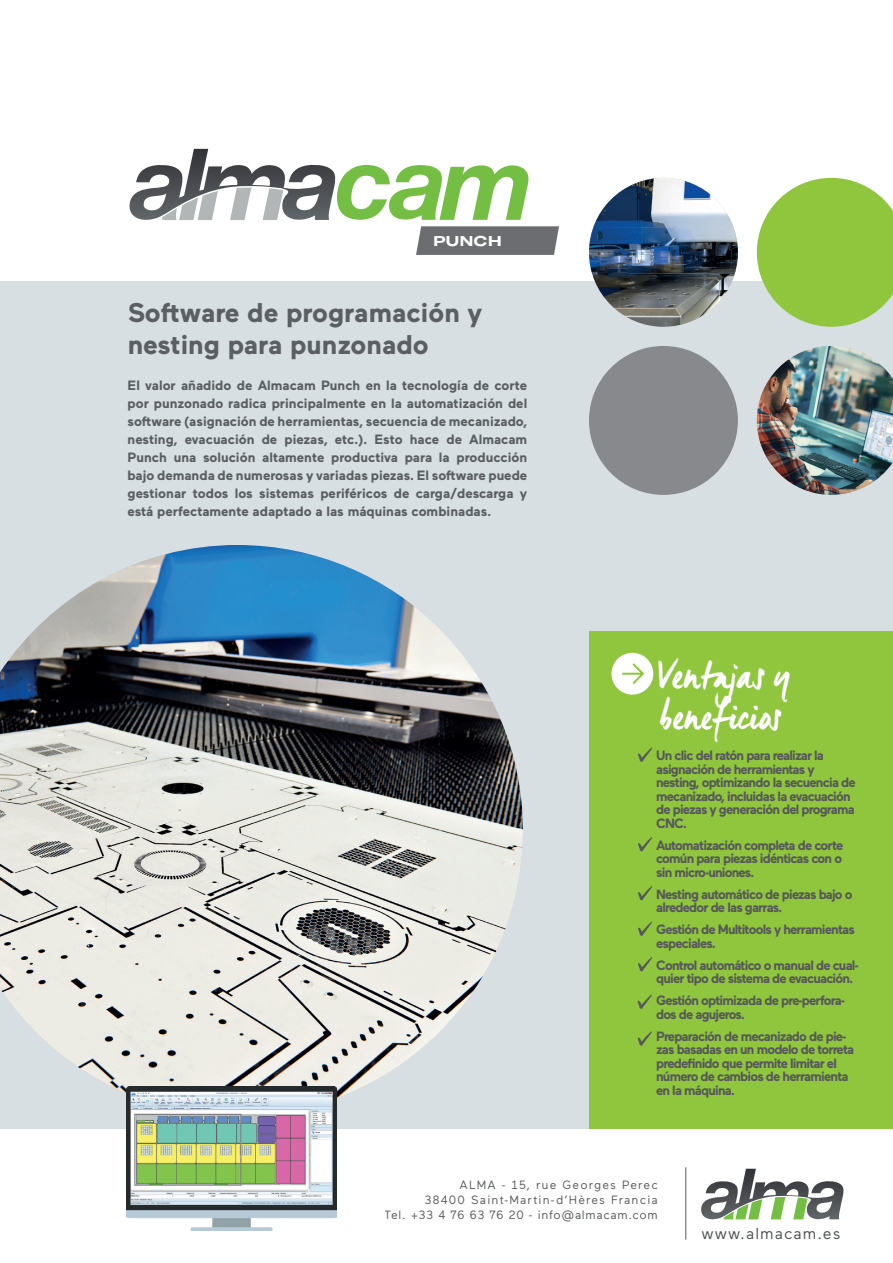
<style>
.page{position:relative;width:893px;height:1263px;background:#fff}
.page>*{position:absolute;margin:0;border:0;box-sizing:border-box;transform-origin:0 0}
.t1{font:40.5px/40.5px "Manus";letter-spacing:.01em;color:#fff}
.t2{font:700 27px/32.4px "Maax";color:#6c6d70}
.t3{font:15.75px "Maax";letter-spacing:.07em;color:#4e5051}
.t4{font:700 expanded 13.95px "GT America";letter-spacing:.02em;color:#fff}
.t5{font:700 13.5px/13.5px "Maax";letter-spacing:-.06em;color:#57585a}
.t6{font:700 13.5px/18px "Maax";color:#5a5e60;text-align:justify}
.t7{font:12px/15px "Maax";letter-spacing:.1em;color:#57585a;text-align:right}
</style>
<div class="page">
<div style="left:0;top:282px;width:893px;height:847px;background:#d8dfe3"></div>
<img style="left:0;top:545px;width:523px;height:571px">
<div style="left:589px;top:346px;width:149px;height:149px;background:#87898c;border-radius:50%"></div>
<img style="left:757px;top:346px;width:136px;height:149px">
<img style="left:589px;top:178px;width:149px;height:149px;border-radius:74px">
<svg style="left:757px;top:178px;width:136px;height:149px"></svg>
<div style="left:590px;top:631px;width:303px;height:498px;background:#8fc63e"></div>
<div style="left:611px;top:653px;width:42px;height:42px;background:#fff;border-radius:50%"></div>
<svg style="left:622px;top:663px;width:23px;height:21px"></svg>
<svg style="left:638px;top:747px;width:14px;height:15px"></svg>
<svg style="left:638px;top:837px;width:14px;height:14px"></svg>
<svg style="left:638px;top:886px;width:14px;height:14px"></svg>
<svg style="left:638px;top:921px;width:14px;height:15px"></svg>
<svg style="left:638px;top:957px;width:14px;height:14px"></svg>
<svg style="left:416px;top:226px;width:143px;height:29px;background:#737476"></svg>
<svg style="left:129px;top:149px;width:399px;height:71px"></svg>
<svg style="left:637px;top:994px;width:15px;height:15px"></svg>
<svg style="left:637px;top:1031px;width:15px;height:15px"></svg>
<img style="left:127px;top:1087px;width:209px;height:143px">
<hr style="left:685px;top:1167px;width:1px;height:72px;background:#57585a">
<svg style="left:701px;top:1169px;width:142px;height:50px"></svg>
<p class="t4" style="left:433px;top:232px;width:70px">PUNCH</p>
<h2 class="t2" style="left:128px;top:295px;width:356px">Software de programación y nesting para punzonado</h2>
<p class="t6" style="left:128px;top:376px;width:401px">El valor añadido de Almacam Punch en la tecnología de corte por punzonado radica principalmente en la automatización del software (asignación de herramientas, secuencia de mecanizado, nesting, evacuación de piezas, etc.). Esto hace de Almacam Punch una solución altamente productiva para la producción bajo demanda de numerosas y variadas piezas. El software puede gestionar todos los sistemas periféricos de carga/descarga y está perfectamente adaptado a las máquinas combinadas.</p>
<h1 class="t1" style="left:658px;top:654px;width:133px">Ventajas y beneficios</h1>
<p class="t5" style="left:656px;top:748px;width:201px">Un clic del ratón para realizar la asignación de herramientas y nesting, optimizando la secuencia de mecanizado, incluidas la evacuación de piezas y generación del programa<br>CNC.</p>
<p class="t5" style="left:656px;top:837px;width:189px;text-align:justify">Automatización completa de corte común para piezas idénticas con o sin micro-uniones.</p>
<p class="t5" style="left:656px;top:886px;width:198px">Nesting automático de piezas bajo o alrededor de las garras.</p>
<p class="t5" style="left:656px;top:922px;width:200px">Gestión de Multitools y herramientas especiales.</p>
<p class="t5" style="left:656px;top:957px;width:204px">Control automático o manual de cual&shy;quier tipo de sistema de evacuación.</p>
<p class="t5" style="left:656px;top:993px;width:190px">Gestión optimizada de pre-perfora&shy;dos de agujeros.</p>
<p class="t5" style="left:656px;top:1028px;width:199px">Preparación de mecanizado de pie&shy;zas basadas en un modelo de torreta predefinido que permite limitar el número de cambios de herramienta en la máquina.</p>
<p class="t7" style="left:385px;top:1177px;width:275px">ALMA - 15, rue Georges Perec<br>38400 Saint-Martin-d’Hères Francia<br>Tel. +33 4 76 63 76 20 - info@almacam.com</p>
<p class="t3" style="left:701px;top:1223px;width:140px">www.almacam.es</p>
</div>
